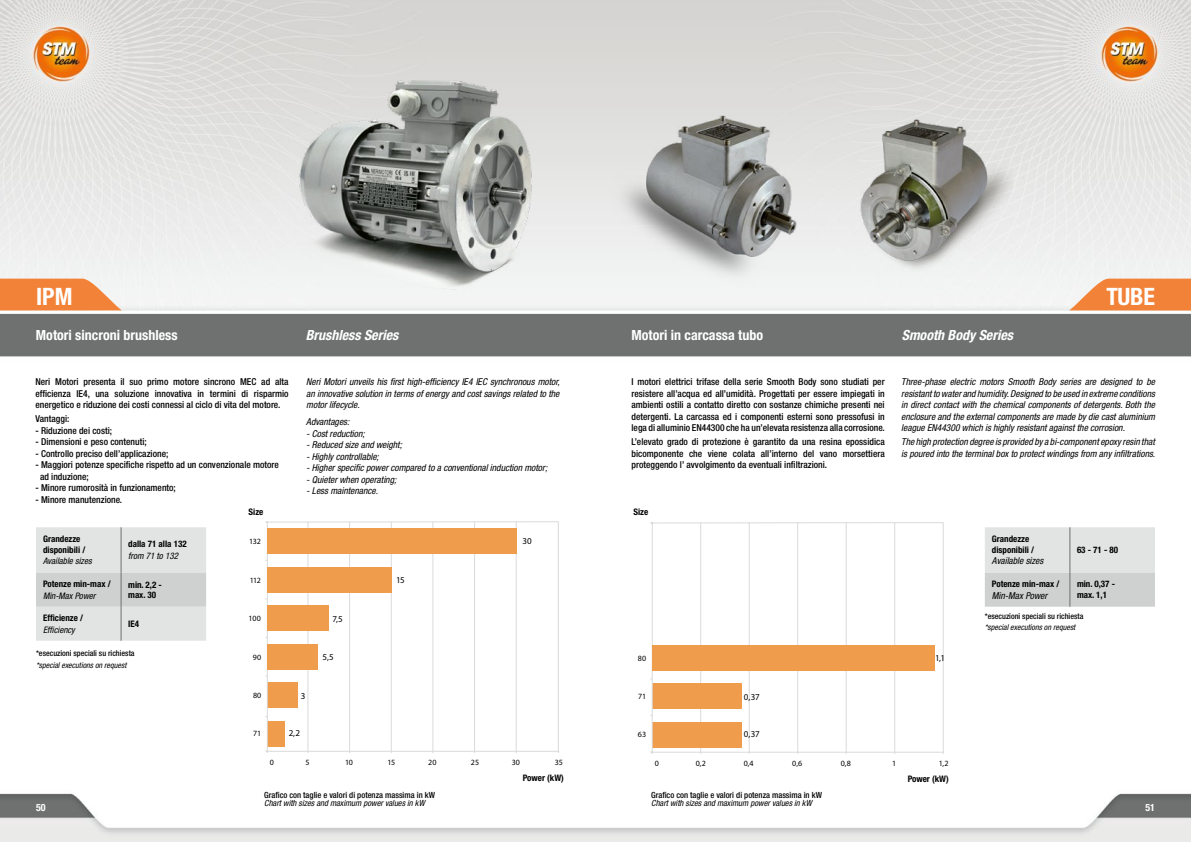
<style>
.page{position:relative;width:1191px;height:842px;background:#fff}
.page>*{position:absolute;margin:0;border:0;box-sizing:border-box;transform-origin:0 0}
.t1{font:700 condensed 24px "Helvetica Neue LT Std";letter-spacing:-.01em;color:#fff}
.t2{font:700 condensed 14px "Helvetica Neue LT Std";color:#fff}
.t3{font:italic 700 condensed 14px "Helvetica Neue LT Std";color:#fff}
.t4{font:700 condensed 10px "Helvetica Neue LT Std";color:#fff}
.t5{font:500 condensed 9.5px/11.5px "Helvetica Neue LT Std";color:#000;text-align:justify}
.t6{font:italic condensed 9.5px/11.5px "Helvetica Neue LT Std";color:#000;text-align:justify}
.t7{font:700 condensed 9px/10.8px "Helvetica Neue LT Std";color:#000}
.t8{font:italic condensed 9px "Helvetica Neue LT Std";color:#000}
.t9{font:9px "Myriad Pro";letter-spacing:-.03em;color:#000}
.t10{font:500 condensed 8.5px "Helvetica Neue LT Std";color:#000}
.t11{font:italic condensed 8.5px "Helvetica Neue LT Std";color:#000}
.t12{font:500 condensed 8px "Helvetica Neue LT Std";color:#000}
.t13{font:italic condensed 8px "Helvetica Neue LT Std";color:#000}
.t14{font:8px "Myriad Pro";letter-spacing:-.02em;color:#000}
</style>
<div class="page">
<img style="left:0;top:0;width:587px;height:842px">
<img style="left:587px;top:0;width:604px;height:842px">
<svg style="left:0;top:279px;width:122px;height:31px;background:#f29252"></svg>
<svg style="left:1069px;top:279px;width:122px;height:32px;background:#f29354"></svg>
<img style="left:289px;top:57px;width:246px;height:236px">
<svg style="left:36px;top:527px;width:170px;height:114px;background:#dcdddd"></svg>
<hr style="left:121px;top:527px;width:1px;height:46px;background:#6d6f71">
<hr style="left:121px;top:573px;width:1px;height:34px;background:#6d6f71">
<hr style="left:121px;top:607px;width:1px;height:34px;background:#6d6f71">
<svg style="left:984px;top:527px;width:171px;height:80px;background:#dadbdb"></svg>
<hr style="left:1069px;top:527px;width:1px;height:46px;background:#6d6f71">
<hr style="left:1069px;top:573px;width:1px;height:34px;background:#6d6f71">
<img style="left:608px;top:108px;width:219px;height:181px">
<img style="left:819px;top:108px;width:193px;height:164px">
<svg style="left:650px;top:522px;width:294px;height:233px"></svg>
<div style="left:652px;top:722px;width:90px;height:26px;background:#ef9d4d"></div>
<div style="left:652px;top:683px;width:90px;height:26px;background:#ef9d4d"></div>
<hr style="left:651px;top:523px;width:1px;height:229px;background:#d9dad9">
<div style="left:652px;top:645px;width:283px;height:25px;background:#ef9d4d"></div>
<svg style="left:265px;top:521px;width:294px;height:233px"></svg>
<div style="left:267px;top:721px;width:17px;height:26px;background:#ef9d4d"></div>
<div style="left:267px;top:682px;width:31px;height:26px;background:#ef9d4d"></div>
<hr style="left:267px;top:522px;width:1px;height:229px;background:#d9dad9">
<div style="left:267px;top:644px;width:50px;height:26px;background:#ef9d4d"></div>
<div style="left:267px;top:605px;width:62px;height:26px;background:#ef9d4d"></div>
<div style="left:267px;top:567px;width:125px;height:25px;background:#ef9d4d"></div>
<div style="left:267px;top:528px;width:250px;height:26px;background:#ef9d4d"></div>
<h1 class="t1" style="left:36px;top:281px;width:38px">IPM</h1>
<h1 class="t1" style="left:1106px;top:281px;width:50px">TUBE</h1>
<h2 class="t2" style="left:36px;top:326px;width:143px">Motori sincroni brushless</h2>
<h2 class="t3" style="left:306px;top:326px;width:94px">Brushless Series</h2>
<p class="t5" style="left:35px;top:376px;width:255px">Neri Motori presenta il suo primo motore sincrono MEC ad alta efficienza IE4, una soluzione innovativa in termini di risparmio energetico e riduzione dei costi connessi al ciclo di vita del motore.</p>
<p class="t5" style="left:35px;top:413px;width:35px">Vantaggi:</p>
<p class="t5" style="left:35px;top:425px;width:78px">- Riduzione dei costi;</p>
<p class="t5" style="left:35px;top:436px;width:113px">- Dimensioni e peso contenuti;</p>
<p class="t5" style="left:35px;top:448px;width:134px">- Controllo preciso dell’applicazione;</p>
<p class="t5" style="left:40px;top:459px;width:240px;text-indent:-5px">- Maggiori potenze specifiche rispetto ad un convenzionale motore ad induzione;</p>
<p class="t5" style="left:35px;top:482px;width:142px">- Minore rumorosità in funzionamento;</p>
<p class="t5" style="left:35px;top:494px;width:88px">- Minore manutenzione.</p>
<h2 class="t2" style="left:631px;top:327px;width:133px">Motori in carcassa tubo</h2>
<h2 class="t3" style="left:901px;top:327px;width:113px">Smooth Body Series</h2>
<p class="t6" style="left:901px;top:376px;width:255px">Three-phase electric motors Smooth Body series are designed to be resistant to water and humidity. Designed to be used in extreme conditions in direct contact with the chemical components of detergents. Both the enclosure and the external components are made by die cast aluminium league EN44300 which is highly resistant against the corrosion.</p>
<p class="t6" style="left:901px;top:436px;width:255px">The high protection degree is provided by a bi-component epoxy resin that is poured into the terminal box to protect windings from any infiltrations.</p>
<p class="t6" style="left:306px;top:376px;width:255px">Neri Motori unveils his first high-efficiency IE4 IEC synchronous motor, an innovative solution in terms of energy and cost savings related to the motor lifecycle.</p>
<p class="t6" style="left:306px;top:416px;width:45px">Advantages:</p>
<p class="t6" style="left:306px;top:428px;width:60px">- Cost reduction;</p>
<p class="t6" style="left:306px;top:439px;width:97px">- Reduced size and weight;</p>
<p class="t6" style="left:306px;top:451px;width:74px">- Highly controllable;</p>
<p class="t6" style="left:306px;top:462px;width:242px">- Higher specific power compared to a conventional induction motor;</p>
<p class="t6" style="left:306px;top:474px;width:92px">- Quieter when operating;</p>
<p class="t6" style="left:306px;top:485px;width:73px">- Less maintenance.</p>
<p class="t5" style="left:631px;top:376px;width:255px">I motori elettrici trifase della serie Smooth Body sono studiati per resistere all’acqua ed all’umidità. Progettati per essere impiegati in ambienti ostili a contatto diretto con sostanze chimiche presenti nei detergenti. La carcassa ed i componenti esterni sono pressofusi in lega di alluminio EN44300 che ha un’elevata resistenza alla corrosione.</p>
<p class="t5" style="left:631px;top:436px;width:255px">L’elevato grado di protezione è garantito da una resina epossidica bicomponente che viene colata all’interno del vano morsettiera proteggendo l’ avvolgimento da eventuali infiltrazioni.</p>
<p class="t7" style="left:43px;top:533px;width:44px">Grandezze disponibili /</p>
<p class="t8" style="left:43px;top:556px;width:50px">Available sizes</p>
<p class="t7" style="left:128px;top:539px;width:60px">dalla 71 alla 132</p>
<p class="t8" style="left:128px;top:550px;width:51px">from 71 to 132</p>
<p class="t7" style="left:43px;top:578px;width:69px">Potenze min-max /</p>
<p class="t8" style="left:43px;top:590px;width:54px">Min-Max Power</p>
<p class="t7" style="left:128px;top:579px;width:35px">min. 2,2 - max. 30</p>
<p class="t7" style="left:43px;top:612px;width:41px">Efficienze /</p>
<p class="t8" style="left:43px;top:624px;width:33px">Efficiency</p>
<p class="t7" style="left:128px;top:618px;width:12px">IE4</p>
<p class="t7" style="left:248px;top:506px;width:16px">Size</p>
<p class="t14" style="left:249px;top:537px;width:13px">132</p>
<p class="t14" style="left:250px;top:575px;width:13px">112</p>
<p class="t14" style="left:249px;top:614px;width:14px">100</p>
<p class="t9" style="left:332px;top:613px;width:12px">7,5</p>
<p class="t9" style="left:396px;top:575px;width:10px">15</p>
<p class="t9" style="left:522px;top:536px;width:11px">30</p>
<p class="t7" style="left:633px;top:507px;width:16px">Size</p>
<p class="t7" style="left:992px;top:533px;width:44px">Grandezze disponibili /</p>
<p class="t6" style="left:992px;top:555px;width:53px">Available sizes</p>
<p class="t7" style="left:1077px;top:544px;width:43px">63 - 71 - 80</p>
<p class="t7" style="left:992px;top:578px;width:69px">Potenze min-max /</p>
<p class="t6" style="left:992px;top:590px;width:57px">Min-Max Power</p>
<p class="t7" style="left:1077px;top:579px;width:40px">min. 0,37 - max. 1,1</p>
<p class="t12" style="left:984px;top:611px;width:100px">*esecuzioni speciali su richiesta</p>
<p class="t13" style="left:984px;top:623px;width:92px">*special executions on request</p>
<p class="t12" style="left:36px;top:649px;width:100px">*esecuzioni speciali su richiesta</p>
<p class="t13" style="left:36px;top:661px;width:92px">*special executions on request</p>
<p class="t14" style="left:253px;top:653px;width:10px">90</p>
<p class="t9" style="left:322px;top:652px;width:13px">5,5</p>
<p class="t14" style="left:253px;top:691px;width:10px">80</p>
<p class="t9" style="left:301px;top:691px;width:6px">3</p>
<p class="t14" style="left:253px;top:729px;width:10px">71</p>
<p class="t9" style="left:289px;top:728px;width:13px">2,2</p>
<p class="t14" style="left:270px;top:758px;width:6px">0</p>
<p class="t14" style="left:305px;top:758px;width:6px">5</p>
<p class="t14" style="left:345px;top:758px;width:9px">10</p>
<p class="t14" style="left:387px;top:758px;width:9px">15</p>
<p class="t14" style="left:428px;top:758px;width:10px">20</p>
<p class="t14" style="left:471px;top:758px;width:10px">25</p>
<p class="t14" style="left:512px;top:758px;width:10px">30</p>
<p class="t14" style="left:555px;top:758px;width:10px">35</p>
<p class="t7" style="left:523px;top:772px;width:43px">Power (kW)</p>
<p class="t14" style="left:638px;top:653px;width:10px">80</p>
<p class="t9" style="left:935px;top:653px;width:12px">1,1</p>
<p class="t14" style="left:638px;top:692px;width:10px">71</p>
<p class="t9" style="left:744px;top:692px;width:17px">0,37</p>
<p class="t14" style="left:638px;top:729px;width:10px">63</p>
<p class="t9" style="left:744px;top:729px;width:17px">0,37</p>
<p class="t7" style="left:907px;top:773px;width:43px">Power (kW)</p>
<p class="t14" style="left:655px;top:758px;width:6px">0</p>
<p class="t14" style="left:695px;top:758px;width:12px">0,2</p>
<p class="t14" style="left:743px;top:758px;width:11px">0,4</p>
<p class="t14" style="left:792px;top:758px;width:12px">0,6</p>
<p class="t14" style="left:840px;top:758px;width:12px">0,8</p>
<p class="t14" style="left:892px;top:758px;width:6px">1</p>
<p class="t14" style="left:939px;top:758px;width:11px">1,2</p>
<p class="t10" style="left:264px;top:789px;width:172px">Grafico con taglie e valori di potenza massima in kW</p>
<p class="t11" style="left:264px;top:798px;width:162px">Chart with sizes and maximum power values in kW</p>
<p class="t10" style="left:651px;top:789px;width:172px">Grafico con taglie e valori di potenza massima in kW</p>
<p class="t11" style="left:651px;top:798px;width:162px">Chart with sizes and maximum power values in kW</p>
<p class="t4" style="left:36px;top:801px;width:11px">50</p>
<p class="t4" style="left:1145px;top:801px;width:11px">51</p>
</div>
